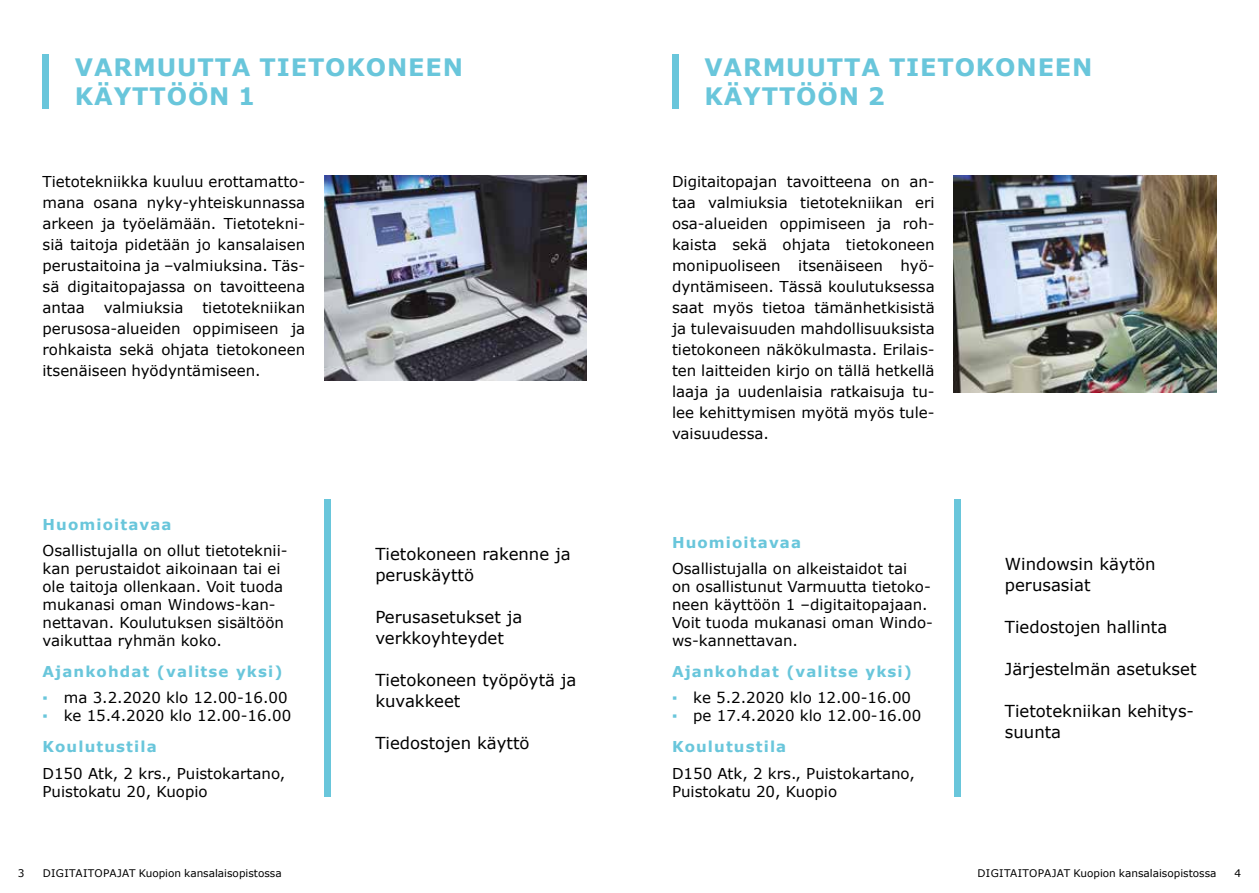
<style>
.page{position:relative;width:1259px;height:893px;background:#fff}
.page>*{position:absolute;margin:0;border:0;box-sizing:border-box;transform-origin:0 0}
.t1{font:700 24px/28.8px "Verdana";letter-spacing:.035em;color:#69c6db}
.t2{font:16.5px/21px "Verdana";color:#000}
.t3{font:15px/21px "Verdana";color:#000}
.t4{font:700 15px "Verdana";letter-spacing:.075em;color:#69c6db}
.t5{font:10.5px "Verdana";color:#000}
.s1{color:#69c6db}
.s2{font-weight:700;color:#69c6db}
</style>
<div class="page">
<div style="left:954px;top:500px;width:6px;height:296px;background:#69c6db"></div>
<div style="left:672px;top:54px;width:7px;height:54px;background:#69c6db"></div>
<div style="left:324px;top:500px;width:7px;height:296px;background:#69c6db"></div>
<div style="left:43px;top:54px;width:6px;height:54px;background:#69c6db"></div>
<img style="left:324px;top:176px;width:263px;height:204px">
<img style="left:954px;top:176px;width:262px;height:217px">
<h1 class="t1" style="left:75px;top:52px;width:389px">VARMUUTTA TIETOKONEEN<br>KÄYTTÖÖN 1</h1>
<p class="t3" style="left:43px;top:171px;width:264px;text-align:justify">Tietotekniikka kuuluu erottamatto&shy;mana osana nyky-yhteiskunnassa arkeen ja työelämään. Tietotekni&shy;siä taitoja pidetään jo kansalaisen perustaitoina ja –valmiuksina. Täs&shy;sä digitaitopajassa on tavoitteena antaa</p>
<p class="t3" style="left:43px;top:297px;width:264px;text-align:justify;text-indent:160px">tietotekniikan perusosa-alueiden oppimiseen ja rohkaista sekä ohjata tietokoneen itsenäiseen hyödyntämiseen.</p>
<p class="t3" style="left:104px;top:297px;width:81px">valmiuksia</p>
<p class="t4" style="left:43px;top:513px;width:130px">Huomioitavaa</p>
<p class="t3" style="left:43px;top:541px;width:246px;line-height:18px">Osallistujalla on ollut tietoteknii&shy;kan perustaidot aikoinaan tai ei ole taitoja ollenkaan. Voit tuoda mukanasi oman Windows-kan&shy;nettavan. Koulutuksen sisältöön vaikuttaa ryhmän koko.</p>
<p class="t4" style="left:43px;top:661px;width:241px">Ajankohdat (valitse yksi)</p>
<p class="t3" style="left:43px;top:687px;width:247px"><span class="s1">▪</span> ma 3.2.2020 klo 12.00-16.00</p>
<p class="t3" style="left:43px;top:700px;width:250px;line-height:30.8px"><span class="s1">▪</span> ke 15.4.2020 klo 12.00-16.00<br><span class="s2">Koulutustila</span></p>
<p class="t3" style="left:43px;top:764px;width:244px;line-height:18px">D150 Atk, 2 krs., Puistokartano,<br>Puistokatu 20, Kuopio</p>
<p class="t2" style="left:375px;top:543px;width:197px">Tietokoneen rakenne ja peruskäyttö</p>
<p class="t2" style="left:375px;top:606px;width:148px">Perusasetukset ja verkkoyhteydet</p>
<p class="t2" style="left:375px;top:669px;width:203px">Tietokoneen työpöytä ja kuvakkeet</p>
<p class="t2" style="left:375px;top:732px;width:156px">Tiedostojen käyttö</p>
<h1 class="t1" style="left:704px;top:52px;width:389px">VARMUUTTA TIETOKONEEN<br>KÄYTTÖÖN 2</h1>
<p class="t3" style="left:672px;top:171px;width:264px;text-align:justify">Digitaitopajan tavoitteena on an&shy;taa valmiuksia tietotekniikan eri osa-alueiden oppimiseen ja roh&shy;kaista sekä ohjata tietokoneen monipuoliseen itsenäiseen hyö&shy;dyntämiseen. Tässä koulutuksessa saat myös tietoa tämänhetkisistä ja tulevaisuuden mahdollisuuksista tietokoneen näkökulmasta. Erilais&shy;ten laitteiden kirjo on tällä hetkellä laaja ja uudenlaisia ratkaisuja tu&shy;lee kehittymisen myötä myös tule&shy;vaisuudessa.</p>
<p class="t4" style="left:672px;top:531px;width:130px">Huomioitavaa</p>
<p class="t3" style="left:672px;top:559px;width:262px;line-height:18px">Osallistujalla on alkeistaidot tai<br>on osallistunut Varmuutta tietoko&shy;neen käyttöön 1 –digitaitopajaan.<br>Voit tuoda mukanasi oman Windo&shy;ws-kannettavan.</p>
<p class="t4" style="left:672px;top:661px;width:241px">Ajankohdat (valitse yksi)</p>
<p class="t3" style="left:672px;top:687px;width:241px"><span class="s1">▪</span> ke 5.2.2020 klo 12.00-16.00</p>
<p class="t3" style="left:672px;top:700px;width:251px;line-height:30.8px"><span class="s1">▪</span> pe 17.4.2020 klo 12.00-16.00<br><span class="s2">Koulutustila</span></p>
<p class="t3" style="left:672px;top:764px;width:244px;line-height:18px">D150 Atk, 2 krs., Puistokartano,<br>Puistokatu 20, Kuopio</p>
<p class="t2" style="left:1005px;top:554px;width:152px">Windowsin käytön perusasiat</p>
<p class="t2" style="left:1005px;top:617px;width:164px">Tiedostojen hallinta</p>
<p class="t2" style="left:1005px;top:659px;width:193px">Järjestelmän asetukset</p>
<p class="t2" style="left:1005px;top:701px;width:191px">Tietotekniikan kehitys&shy;suunta</p>
<p class="t5" style="left:18px;top:866px;width:8px">3</p>
<p class="t5" style="left:43px;top:866px;width:240px">DIGITAITOPAJAT Kuopion kansalaisopistossa</p>
<p class="t5" style="left:977px;top:866px;width:240px">DIGITAITOPAJAT Kuopion kansalaisopistossa</p>
<p class="t5" style="left:1234px;top:866px;width:8px">4</p>
</div>
